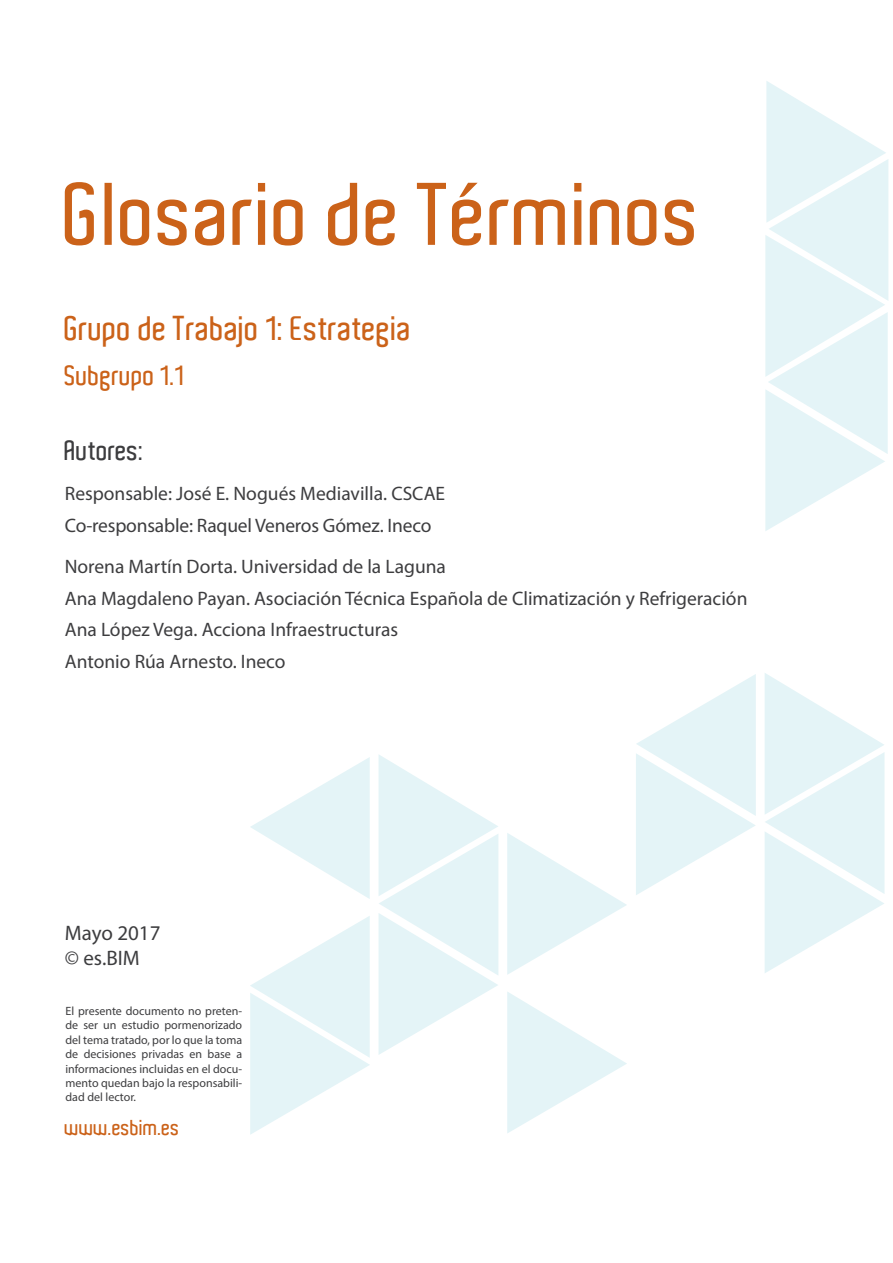
<style>
.page{position:relative;width:893px;height:1263px;background:#fff}
.page>*{position:absolute;margin:0;border:0;box-sizing:border-box;transform-origin:0 0}
.t1{font:600 85.5px "Aldo";color:#cb6219}
.t2{font:600 33px "Aldo";color:#cb6219}
.t3{font:600 27px "Aldo";color:#cb6219}
.t4{font:600 27px "Aldo";color:#3d3d3f}
.t5{font:21px "Myriad Pro";color:#3d3d3f}
.t6{font:600 21px "Aldo";color:#cb6219}
.t7{font:19.5px "Myriad Pro";color:#3d3d3f}
.t8{font:12px/14.4px "Myriad Pro";color:#3d3d3f;text-align:justify}
</style>
<div class="page">
<svg style="left:765px;top:673px;width:119px;height:300px"></svg>
<svg style="left:636px;top:674px;width:120px;height:221px"></svg>
<svg style="left:507px;top:992px;width:120px;height:141px"></svg>
<svg style="left:507px;top:833px;width:120px;height:142px"></svg>
<svg style="left:379px;top:755px;width:119px;height:300px"></svg>
<svg style="left:250px;top:757px;width:120px;height:142px"></svg>
<svg style="left:250px;top:916px;width:120px;height:219px"></svg>
<svg style="left:765px;top:81px;width:124px;height:450px"></svg>
<p class="t1" style="left:65px;top:167px;width:639px">Glosario de Términos</p>
<p class="t2" style="left:65px;top:310px;width:349px">Grupo de Trabajo 1: Estrategia</p>
<p class="t3" style="left:65px;top:360px;width:122px">Subgrupo 1.1</p>
<p class="t4" style="left:65px;top:435px;width:81px">Autores:</p>
<p class="t7" style="left:65px;top:482px;width:382px">Responsable: José E. Nogués Mediavilla. CSCAE</p>
<p class="t7" style="left:65px;top:514px;width:368px">Co-responsable: Raquel Veneros Gómez. Ineco</p>
<p class="t7" style="left:65px;top:554px;width:383px">Norena Martín Dorta. Universidad de la Laguna</p>
<p class="t7" style="left:65px;top:586px;width:684px">Ana Magdaleno Payan. Asociación Técnica Española de Climatización y Refrigeración</p>
<p class="t7" style="left:65px;top:618px;width:335px">Ana López Vega. Acciona Infraestructuras</p>
<p class="t7" style="left:65px;top:650px;width:222px">Antonio Rúa Arnesto. Ineco</p>
<p class="t5" style="left:65px;top:920px;width:97px">Mayo 2017</p>
<p class="t5" style="left:65px;top:945px;width:76px">© es.BIM</p>
<p class="t8" style="left:65px;top:1003px;width:178px">El presente documento no preten&shy;de ser un estudio pormenorizado del tema tratado, por lo que la toma de decisiones privadas en base a informaciones incluidas en el docu&shy;mento quedan bajo la responsabili&shy;dad del lector.</p>
<p class="t6" style="left:65px;top:1116px;width:117px">www.esbim.es</p>
</div>
